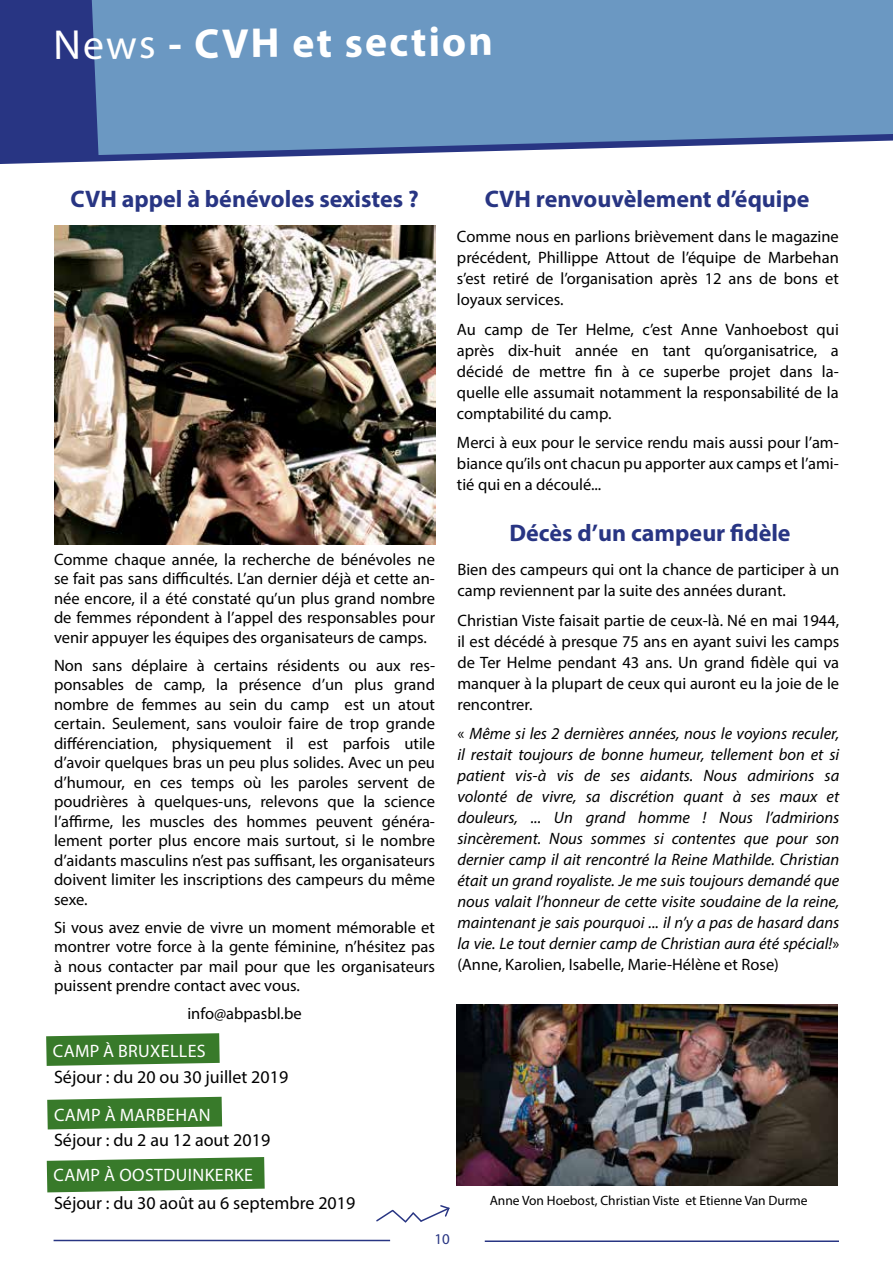
<style>
.page{position:relative;width:893px;height:1263px;background:#fff}
.page>*{position:absolute;margin:0;border:0;box-sizing:border-box;transform-origin:0 0}
.t1{font:700 42px "Myriad Pro";letter-spacing:.04em;color:#fff}
.t2{font:700 24px "Myriad Pro";color:#283583}
.t3{font:18px "Myriad Pro";color:#000}
.t4{font:18px "Myriad Pro";letter-spacing:.02em;color:#fff}
.t5{font:16.5px/19.5px "Myriad Pro";color:#000;text-align:justify}
.t6{font:italic 16.5px/21px "Myriad Pro";color:#000;text-align:justify}
.t7{font:15px "Myriad Pro";color:#283583}
.t8{font:13.5px "Myriad Pro";color:#000}
.s1{font-weight:400}
.s2{font-style:normal}
</style>
<div class="page">
<svg style="left:0;top:0;width:341px;height:164px;background:#3a468d"></svg>
<svg style="left:92px;top:0;width:801px;height:155px;background:#6d97c1"></svg>
<img style="left:54px;top:225px;width:381px;height:319px">
<img style="left:457px;top:1005px;width:380px;height:180px">
<hr style="left:485px;top:1240px;width:354px;height:2px;background:#283583">
<hr style="left:54px;top:1240px;width:336px;height:1px;background:#283583">
<svg style="left:376px;top:1205px;width:74px;height:18px"></svg>
<svg style="left:46px;top:1033px;width:174px;height:33px;background:#4d8840"></svg>
<svg style="left:47px;top:1097px;width:175px;height:32px;background:#47843a"></svg>
<svg style="left:47px;top:1157px;width:218px;height:35px;background:#4b873f"></svg>
<h1 class="t1" style="left:53px;top:15px;width:442px"><span class="s1">News</span> - CVH et section</h1>
<h2 class="t2" style="left:71px;top:183px;width:350px">CVH appel à bénévoles sexistes ?</h2>
<h2 class="t2" style="left:485px;top:183px;width:326px">CVH renvouvèlement d’équipe</h2>
<p class="t5" style="left:457px;top:226px;width:383px;line-height:21px">Comme nous en parlions brièvement dans le magazine précédent, Phillippe Attout de l’équipe de Marbehan s’est retiré de l’organisation après 12 ans de bons et loyaux services.</p>
<p class="t5" style="left:457px;top:318px;width:383px;line-height:21px">Au camp de Ter Helme, c’est Anne Vanhoebost qui après dix-huit année en tant qu’organisatrice, a décidé de mettre fin à ce superbe projet dans la&shy;quelle elle assumait notamment la responsabilité de la comptabilité du camp.</p>
<p class="t5" style="left:457px;top:432px;width:383px;line-height:21px">Merci à eux pour le service rendu mais aussi pour l’am&shy;biance qu’ils ont chacun pu apporter aux camps et l’ami&shy;tié qui en a découlé...</p>
<p class="t5" style="left:54px;top:549px;width:383px">Comme chaque année, la recherche de bénévoles ne se fait pas sans difficultés. L’an dernier déjà et cette an&shy;née encore, il a été constaté qu’un plus grand nombre de femmes répondent à l’appel des responsables pour venir appuyer les équipes des organisateurs de camps.</p>
<p class="t5" style="left:54px;top:655px;width:383px">Non sans déplaire à certains résidents ou aux res&shy;ponsables de camp, la présence d’un plus grand nombre de femmes au sein du camp est un atout certain. Seulement, sans vouloir faire de trop grande différenciation, physiquement il est parfois utile d’avoir quelques bras un peu plus solides. Avec un peu d’humour, en ces temps où les paroles servent de poudrières à quelques-uns, relevons que la science l’affirme, les muscles des hommes peuvent généra&shy;lement porter plus encore mais surtout, si le nombre d’aidants masculins n’est pas suffisant, les organisateurs doivent limiter les inscriptions des campeurs du même sexe.</p>
<p class="t5" style="left:54px;top:917px;width:383px">Si vous avez envie de vivre un moment mémorable et montrer votre force à la gente féminine, n’hésitez pas à nous contacter par mail pour que les organisateurs puissent prendre contact avec vous.</p>
<p class="t5" style="left:187px;top:1003px;width:116px">info@abpasbl.be</p>
<p class="t4" style="left:53px;top:1040px;width:154px">CAMP À BRUXELLES</p>
<p class="t3" style="left:54px;top:1065px;width:236px">Séjour : du 20 ou 30 juillet 2019</p>
<p class="t4" style="left:54px;top:1104px;width:158px">CAMP À MARBEHAN</p>
<p class="t3" style="left:54px;top:1128px;width:218px">Séjour : du 2 au 12 aout 2019</p>
<p class="t4" style="left:54px;top:1164px;width:201px">CAMP À OOSTDUINKERKE</p>
<p class="t3" style="left:54px;top:1191px;width:303px">Séjour : du 30 août au 6 septembre 2019</p>
<h2 class="t2" style="left:510px;top:517px;width:283px">Décès d’un campeur fidèle</h2>
<p class="t5" style="left:457px;top:559px;width:383px;line-height:21px">Bien des campeurs qui ont la chance de participer à un camp reviennent par la suite des années durant.</p>
<p class="t5" style="left:457px;top:609px;width:383px;line-height:21px">Christian Viste faisait partie de ceux-là. Né en mai 1944, il est décédé à presque 75 ans en ayant suivi les camps de Ter Helme pendant 43 ans. Un grand fidèle qui va manquer à la plupart de ceux qui auront eu la joie de le rencontrer.</p>
<p class="t6" style="left:457px;top:723px;width:383px"><span class="s2">«</span> Même si les 2 dernières années, nous le voyions reculer, il restait toujours de bonne humeur, tellement bon et si patient vis-à vis de ses aidants. Nous admirions sa volonté de vivre, sa discrétion quant à ses maux et douleurs, ... Un grand homme ! Nous l’admirions sincèrement. Nous sommes si contentes que pour son dernier camp il ait rencontré la Reine Mathilde. Christian était un grand royaliste. Je me suis toujours demandé que nous valait l’honneur de cette visite soudaine de la reine, maintenant je sais pourquoi ... il n’y a pas de hasard dans la vie. Le tout dernier camp de Christian aura été spécial!<span class="s2">» (Anne, Karolien, Isabelle, Marie-Hélène et Rose)</span></p>
<p class="t8" style="left:490px;top:1192px;width:319px">Anne Von Hoebost, Christian Viste et Etienne Van Durme</p>
<p class="t7" style="left:434px;top:1230px;width:17px">10</p>
</div>
